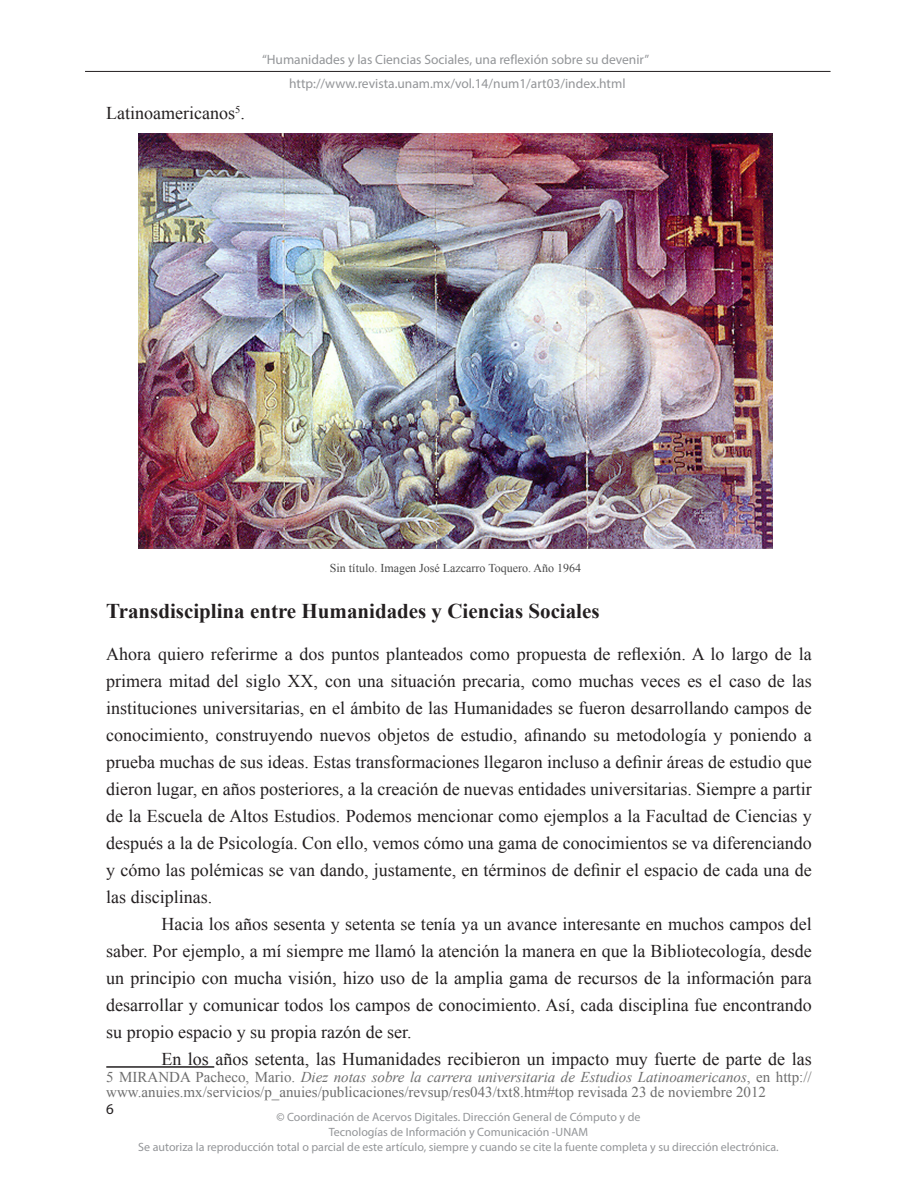
<style>
.page{position:relative;width:918px;height:1188px;background:#fff}
.page>*{position:absolute;margin:0;border:0;box-sizing:border-box;transform-origin:0 0}
.contenido{font:700 21px "Times New Roman";color:#231f20}
.contenido-2{font:18px/27px "Times New Roman";color:#231f20;text-align:justify}
.nota_al_pie{font:15px/15px "Times New Roman";color:#6d6d6d}
.t1{font:15px "Myriad Pro";color:#231f20}
.t2{font:13.5px/24px "Myriad Pro";color:#939598;text-align:center}
.t3{font:12px/15px "Myriad Pro";color:#939598;text-align:center}
.t4{font:12px "Times New Roman";color:#484848}
.s1{font-style:italic}
.s2{color:#808285}
</style>
<div class="page">
<hr style="left:85px;top:71px;width:746px;height:1px;background:#231f20">
<hr style="left:106px;top:1066px;width:108px;height:2px;background:#231f20">
<img style="left:139px;top:134px;width:633px;height:415px">
<p class="contenido-2" style="left:106px;top:99px;width:140px">Latinoamericanos<sup>5</sup>.</p>
<p class="t2" style="left:262px;top:47px;width:389px">“Humanidades y las Ciencias Sociales, una reflexión sobre su devenir” http://www.revista.unam.mx/vol.14/num1/art03/index.html</p>
<p class="t4" style="left:330px;top:560px;width:253px">Sin título. Imagen José Lazcarro Toquero. Año 1964</p>
<p class="contenido" style="left:106px;top:596px;width:495px">Transdisciplina entre Humanidades y Ciencias Sociales</p>
<p class="contenido-2" style="left:106px;top:640px;width:707px">Ahora quiero referirme a dos puntos planteados como propuesta de reflexión. A lo largo de la primera mitad del siglo XX, con una situación precaria, como muchas veces es el caso de las instituciones universitarias, en el ámbito de las Humanidades se fueron desarrollando campos de conocimiento, construyendo nuevos objetos de estudio, afinando su metodología y poniendo a prueba muchas de sus ideas. Estas transformaciones llegaron incluso a definir áreas de estudio que dieron lugar, en años posteriores, a la creación de nuevas entidades universitarias. Siempre a partir de la Escuela de Altos Estudios. Podemos mencionar como ejemplos a la Facultad de Ciencias y después a la de Psicología. Con ello, vemos cómo una gama de conocimientos se va diferenciando y cómo las polémicas se van dando, justamente, en términos de definir el espacio de cada una de las disciplinas.</p>
<p class="contenido-2" style="left:106px;top:910px;width:707px;text-indent:55px">Hacia los años sesenta y setenta se tenía ya un avance interesante en muchos campos del saber. Por ejemplo, a mí siempre me llamó la atención la manera en que la Bibliotecología, desde un principio con mucha visión, hizo uso de la amplia gama de recursos de la información para desarrollar y comunicar todos los campos de conocimiento. Así, cada disciplina fue encontrando su propio espacio y su propia razón de ser.</p>
<p class="contenido-2" style="left:162px;top:1045px;width:652px">En los años setenta, las Humanidades recibieron un impacto muy fuerte de parte de las</p>
<p class="nota_al_pie" style="left:106px;top:1069px;width:707px">5 MIRANDA Pacheco, Mario. <span class="s1">Diez notas sobre la carrera universitaria de Estudios Latinoamericanos</span>, en http:// www.anuies.mx/servicios/p_anuies/publicaciones/revsup/res043/txt8.htm#top revisada 23 de noviembre 2012</p>
<p class="t1" style="left:106px;top:1100px;width:9px">6</p>
<p class="t3" style="left:138px;top:1110px;width:642px"><span class="s2">©</span> Coordinación de Acervos Digitales. Dirección General de Cómputo y de<br>Tecnologías de Información y Comunicación -UNAM<br>Se autoriza la reproducción total o parcial de este artículo, siempre y cuando se cite la fuente completa y su dirección electrónica.</p>
</div>
